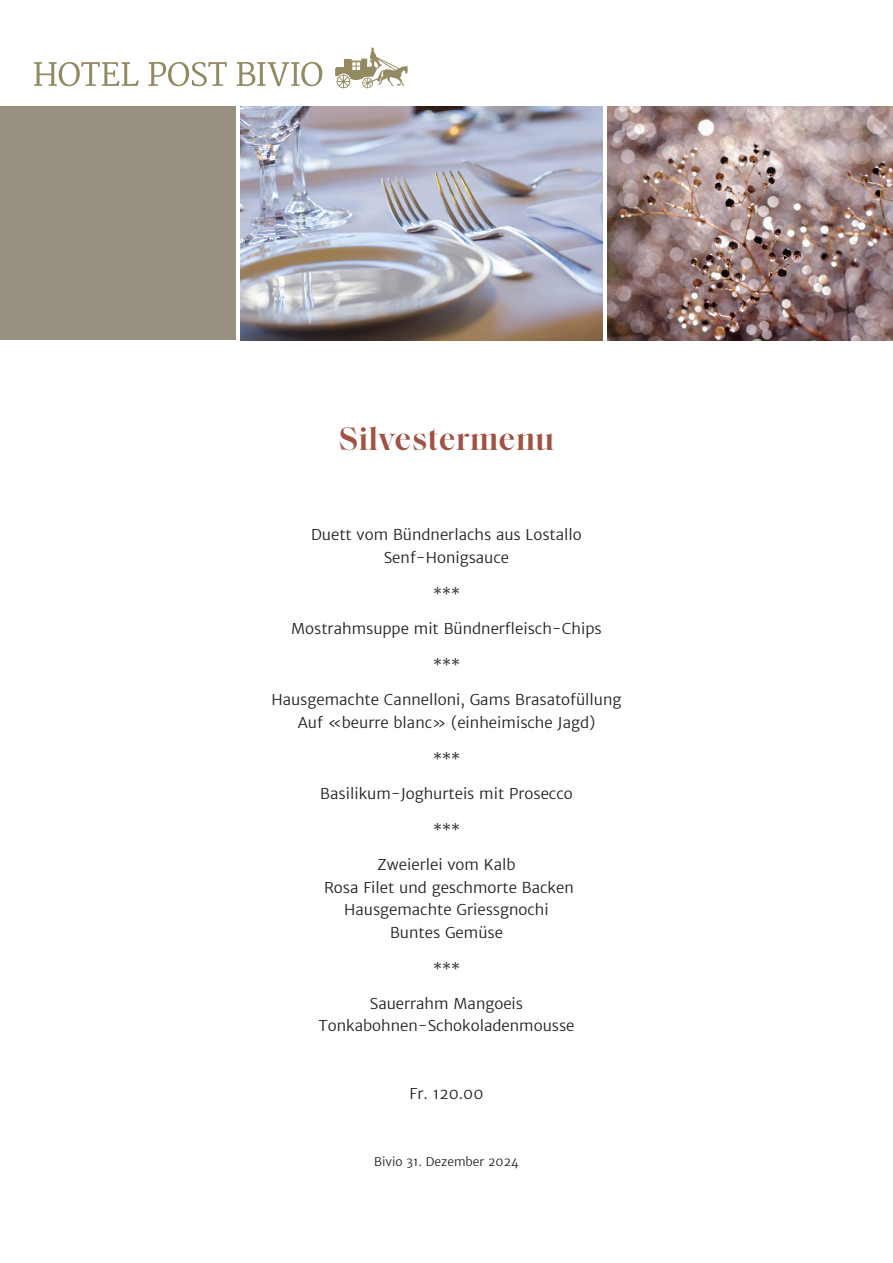
<style>
.page{position:relative;width:893px;height:1263px;background:#fff}
.page>*{position:absolute;margin:0;border:0;box-sizing:border-box;transform-origin:0 0}
.t1{font:600 33px "Saol Display";letter-spacing:.02em;color:#a05243}
.t2{font:300 15px/22.5px "Merriweather Sans";color:#231f20;text-align:center}
.t3{font:300 12px "Merriweather Sans";color:#231f20}
</style>
<div class="page">
<img style="left:240px;top:106px;width:363px;height:234px">
<div style="left:0;top:106px;width:235px;height:234px;background:#989182"></div>
<svg style="left:34px;top:62px;width:105px;height:24px"></svg>
<svg style="left:148px;top:62px;width:79px;height:24px"></svg>
<svg style="left:237px;top:62px;width:85px;height:24px"></svg>
<svg style="left:335px;top:48px;width:73px;height:40px"></svg>
<img style="left:607px;top:106px;width:286px;height:234px">
<h1 class="t1" style="left:339px;top:414px;width:217px">Silvestermenu</h1>
<p class="t2" style="left:311px;top:523px;width:272px">Duett vom Bündnerlachs aus Lostallo<br>Senf-Honigsauce</p>
<p class="t2" style="left:433px;top:582px;width:28px">***</p>
<p class="t2" style="left:291px;top:617px;width:312px">Mostrahmsuppe mit Bündnerfleisch-Chips</p>
<p class="t2" style="left:433px;top:653px;width:28px">***</p>
<p class="t2" style="left:271px;top:688px;width:352px">Hausgemachte Cannelloni, Gams Brasatofüllung<br>Auf «beurre blanc» (einheimische Jagd)</p>
<p class="t2" style="left:433px;top:747px;width:28px">***</p>
<p class="t2" style="left:320px;top:782px;width:254px">Basilikum-Joghurteis mit Prosecco</p>
<p class="t2" style="left:433px;top:818px;width:28px">***</p>
<p class="t2" style="left:324px;top:853px;width:251px">Zweierlei vom Kalb<br>Rosa Filet und geschmorte Backen<br>Hausgemachte Griessgnochi<br>Buntes Gemüse</p>
<p class="t2" style="left:433px;top:957px;width:28px">***</p>
<p class="t2" style="left:318px;top:992px;width:258px">Sauerrahm Mangoeis<br>Tonkabohnen-Schokoladenmousse</p>
<p class="t2" style="left:410px;top:1082px;width:75px">Fr. 120.00</p>
<p class="t3" style="left:374px;top:1154px;width:146px">Bivio 31. Dezember 2024</p>
</div>
